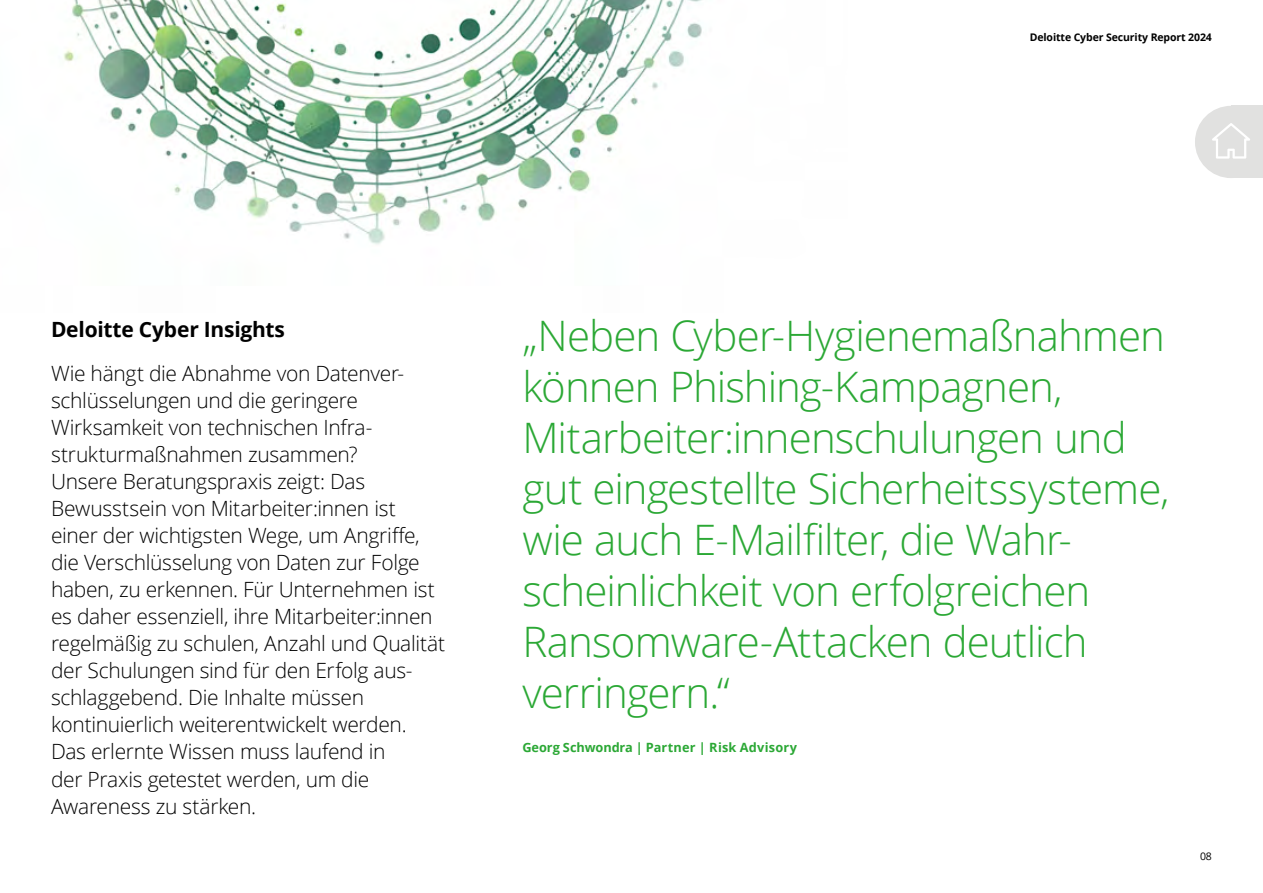
<style>
.page{position:relative;width:1263px;height:893px;background:#fff}
.page>*{position:absolute;margin:0;border:0;box-sizing:border-box;transform-origin:0 0}
.t1{font:300 42px/51px "Open Sans";letter-spacing:-.02em;color:#2ba835}
.t2{font:300 21px/27px "Open Sans";letter-spacing:-.015em;color:#000}
.t3{font:700 21px "Open Sans";letter-spacing:-.01em;color:#000}
.t4{font:700 12.75px "Open Sans";letter-spacing:.01em;color:#2ba835}
.t5{font:700 10.5px "Open Sans";letter-spacing:-.01em;color:#000}
.t6{font:10.5px "Open Sans";color:#000}
</style>
<div class="page">
<svg style="left:1195px;top:106px;width:68px;height:72px"></svg>
<img style="left:63px;top:0;width:639px;height:244px">
<p class="t5" style="left:1030px;top:30px;width:184px">Deloitte Cyber Security Report 2024</p>
<p class="t3" style="left:51px;top:315px;width:235px">Deloitte Cyber Insights</p>
<p class="t2" style="left:51px;top:360px;width:396px">Wie hängt die Abnahme von Datenver&shy;schlüsselungen und die geringere Wirksamkeit von technischen Infra&shy;strukturmaßnahmen zusammen?<br>Unsere Beratungspraxis zeigt: Das Bewusstsein von Mitarbeiter:innen ist einer der wichtigsten Wege, um Angriffe, die Verschlüsselung von Daten zur Folge haben, zu erkennen. Für Unternehmen ist es daher essenziell, ihre Mitarbeiter:innen regelmäßig zu schulen, Anzahl und Qualität der Schulungen sind für den Erfolg aus&shy;schlaggebend. Die Inhalte müssen kontinuierlich weiterentwickelt werden.<br>Das erlernte Wissen muss laufend in<br>der Praxis getestet werden, um die Awareness zu stärken.</p>
<p class="t1" style="left:522px;top:310px;width:648px">„Neben Cyber-Hygienemaßnahmen können Phishing-Kampagnen,<br>Mitarbeiter:innenschulungen und gut eingestellte Sicherheitssysteme, wie auch E-Mailfilter, die Wahr&shy;scheinlichkeit von erfolgreichen<br>Ransomware-Attacken deutlich verringern.“</p>
<p class="t4" style="left:522px;top:738px;width:276px">Georg Schwondra | Partner | Risk Advisory</p>
<p class="t6" style="left:1200px;top:849px;width:13px">08</p>
</div>
